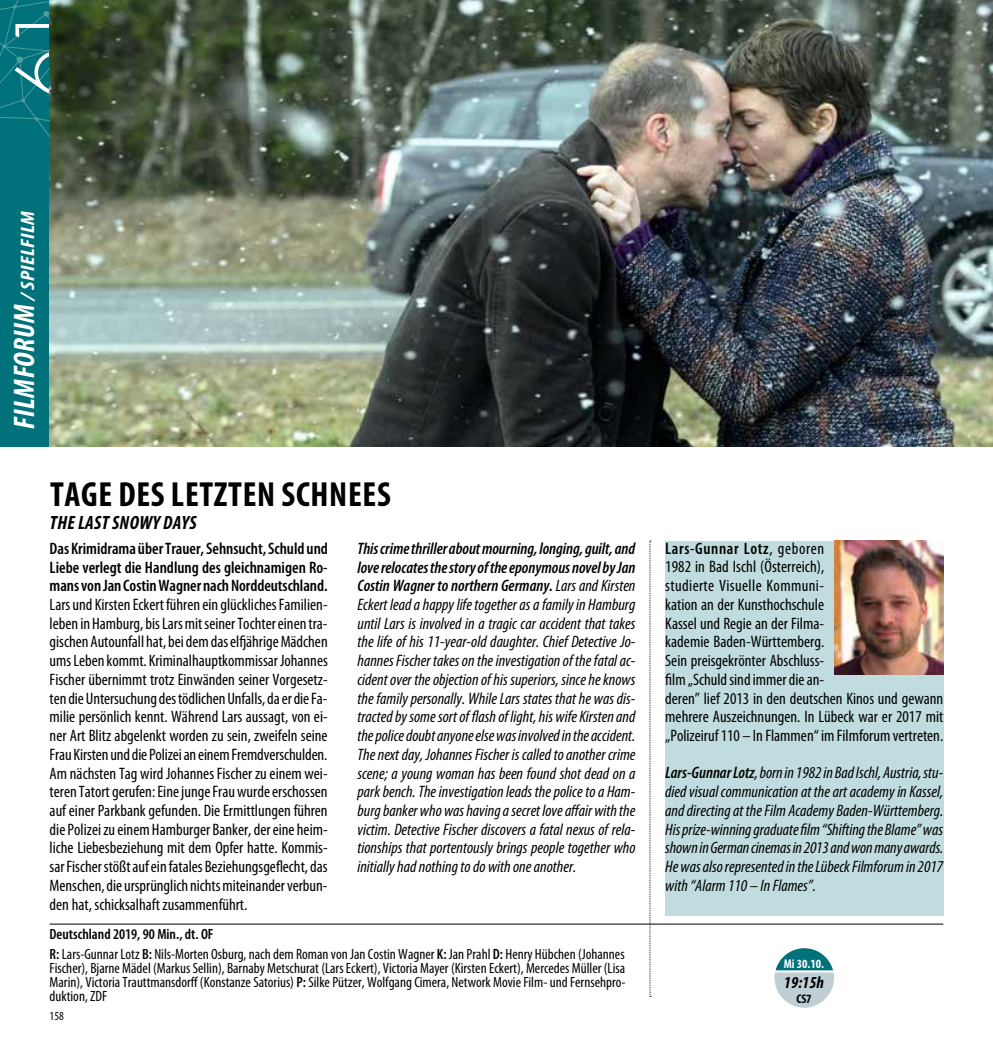
<style>
.page{position:relative;width:993px;height:1042px;background:#fff}
.page>*{position:absolute;margin:0;border:0;box-sizing:border-box;transform-origin:0 0}
.t1{font:700 condensed 35px "Myriad Pro";letter-spacing:.02em;color:#000}
.t2{font:italic 700 condensed 19.43px "Myriad Pro";color:#fff;scale:1.13 1}
.t3{font:italic 700 condensed 19.25px "Myriad Pro";letter-spacing:.02em;color:#000}
.t4{font:italic 700 condensed 16.8px "Myriad Pro";color:#000}
.t5{font:italic condensed 16.62px/18.7px "Myriad Pro";color:#000;text-align:justify}
.t6{font:condensed 16.62px/18.7px "Myriad Pro";color:#000;text-align:justify}
.t7{font:600 condensed 16.62px/18.7px "Myriad Pro";letter-spacing:-.005em;color:#000;text-align:justify}
.t8{font:condensed 14.88px/14px "Myriad Pro";color:#000}
.t9{font:700 condensed 12.6px "Myriad Pro";color:#fff}
.t10{font:700 condensed 12.6px "Myriad Pro";color:#000}
.t11{font:condensed 12.25px "Myriad Pro";color:#000}
.s1{font-size:29.75px}
.s2{font-weight:600}
</style>
<div class="page">
<hr style="left:50px;top:924px;width:893px;height:1px;background:#000">
<div style="left:665px;top:541px;width:278px;height:374px;background:#c0dcde"></div>
<svg style="left:649px;top:541px;width:1px;height:456px"></svg>
<img style="left:834px;top:541px;width:109px;height:134px">
<svg style="left:774px;top:948px;width:59px;height:60px"></svg>
<div style="left:0;top:0;width:50px;height:446px;background:#01727b"></div>
<img style="left:50px;top:0;width:942px;height:446px">
<svg style="left:0;top:0;width:77px;height:213px"></svg>
<p class="t2" style="left:16px;top:429px;width:194px;rotate:-90deg"><span class="s1">FILMFORUM</span> /SPIELFILM</p>
<h1 class="t1" style="left:50px;top:472px;width:342px">TAGE DES LETZTEN SCHNEES</h1>
<p class="t3" style="left:50px;top:510px;width:148px">THE LAST SNOWY DAYS</p>
<p class="t5" style="left:357px;top:539px;width:279px"><span class="s2">This crime thriller about mourning, longing, guilt, and love relocates the story of the eponymous novel by Jan Costin Wagner to northern Germany.</span> Lars and Kirsten Eckert lead a happy life together as a family in Hamburg until Lars is involved in a tragic car accident that takes the life of his 11-year-old daughter. Chief Detective Jo&shy;hannes Fischer takes on the investigation of the fatal ac&shy;cident over the objection of his superiors, since he knows the family personally. While Lars states that he was dis&shy;tracted by some sort of flash of light, his wife Kirsten and the police doubt anyone else was involved in the accident.<br>The next day, Johannes Fischer is called to another crime scene; a young woman has been found shot dead on a park bench. The investigation leads the police to a Ham&shy;burg banker who was having a secret love affair with the victim. Detective Fischer discovers a fatal nexus of rela&shy;tionships that portentously brings people together who initially had nothing to do with one another.</p>
<p class="t6" style="left:665px;top:539px;width:279px;text-align:left"><span class="s2">Lars-Gunnar Lotz</span>, geboren<br>1982 in Bad Ischl (Österreich),<br>studierte Visuelle Kommuni-<br>kation an der Kunsthochschule<br>Kassel und Regie an der Filma-<br>kademie Baden-Württemberg.<br>Sein preisgekrönter Abschluss-<br>film „Schuld sind immer die an-<br>deren” lief 2013 in den deutschen Kinos und gewann mehrere Auszeichnungen. In Lübeck war er 2017 mit „Polizeiruf 110 – In Flammen“ im Filmforum vertreten.</p>
<p class="t7" style="left:50px;top:539px;width:280px">Das Krimidrama über Trauer, Sehnsucht, Schuld und Liebe verlegt die Handlung des gleichnamigen Ro&shy;mans von Jan Costin Wagner nach Norddeutschland.</p>
<p class="t6" style="left:50px;top:595px;width:280px">Lars und Kirsten Eckert führen ein glückliches Familien&shy;leben in Hamburg, bis Lars mit seiner Tochter einen tra&shy;gischen Autounfall hat, bei dem das elfjährige Mädchen ums Leben kommt. Kriminalhauptkommissar Johannes Fischer übernimmt trotz Einwänden seiner Vorgesetz&shy;ten die Untersuchung des tödlichen Unfalls, da er die Fa&shy;milie persönlich kennt. Während Lars aussagt, von ei&shy;ner Art Blitz abgelenkt worden zu sein, zweifeln seine Frau Kirsten und die Polizei an einem Fremdverschulden.<br>Am nächsten Tag wird Johannes Fischer zu einem wei&shy;teren Tatort gerufen: Eine junge Frau wurde erschossen auf einer Parkbank gefunden. Die Ermittlungen führen die Polizei zu einem Hamburger Banker, der eine heim&shy;liche Liebesbeziehung mit dem Opfer hatte. Kommis&shy;sar Fischer stößt auf ein fatales Beziehungsgeflecht, das Menschen, die ursprünglich nichts miteinander verbun&shy;den hat, schicksalhaft zusammenführt.</p>
<p class="t5" style="left:665px;top:763px;width:279px"><span class="s2">Lars-Gunnar Lotz</span>, born in 1982 in Bad Ischl, Austria, stu&shy;died visual communication at the art academy in Kassel, and directing at the Film Academy Baden-Württemberg.<br>His prize-winning graduate film “Shifting the Blame” was shown in German cinemas in 2013 and won many awards.<br>He was also represented in the Lübeck Filmforum in 2017 with “Alarm 110 – In Flames”.</p>
<p class="t8" style="left:50px;top:924px;width:576px;line-height:19.8px"><span class="s2">Deutschland 2019, 90 Min., dt. OF<br>R:</span> Lars-Gunnar Lotz <span class="s2">B:</span> Nils-Morten Osburg, nach dem Roman von Jan Costin Wagner <span class="s2">K:</span> Jan Prahl <span class="s2">D:</span> Henry Hübchen (Johannes</p>
<p class="t8" style="left:50px;top:961px;width:577px;text-align:justify">Fischer), Bjarne Mädel (Markus Sellin), Barnaby Metschurat (Lars Eckert), Victoria Mayer (Kirsten Eckert), Mercedes Müller (Lisa Marin), Victoria Trauttmansdorff (Konstanze Satorius) <span class="s2">P:</span> Silke Pützer, Wolfgang Cimera, Network Movie Film- und Fernsehpro&shy;duktion, ZDF</p>
<p class="t9" style="left:783px;top:955px;width:42px">Mi 30.10.</p>
<p class="t4" style="left:783px;top:972px;width:42px">19:15h</p>
<p class="t10" style="left:796px;top:990px;width:17px">CS7</p>
<p class="t11" style="left:50px;top:1009px;width:16px">158</p>
</div>
